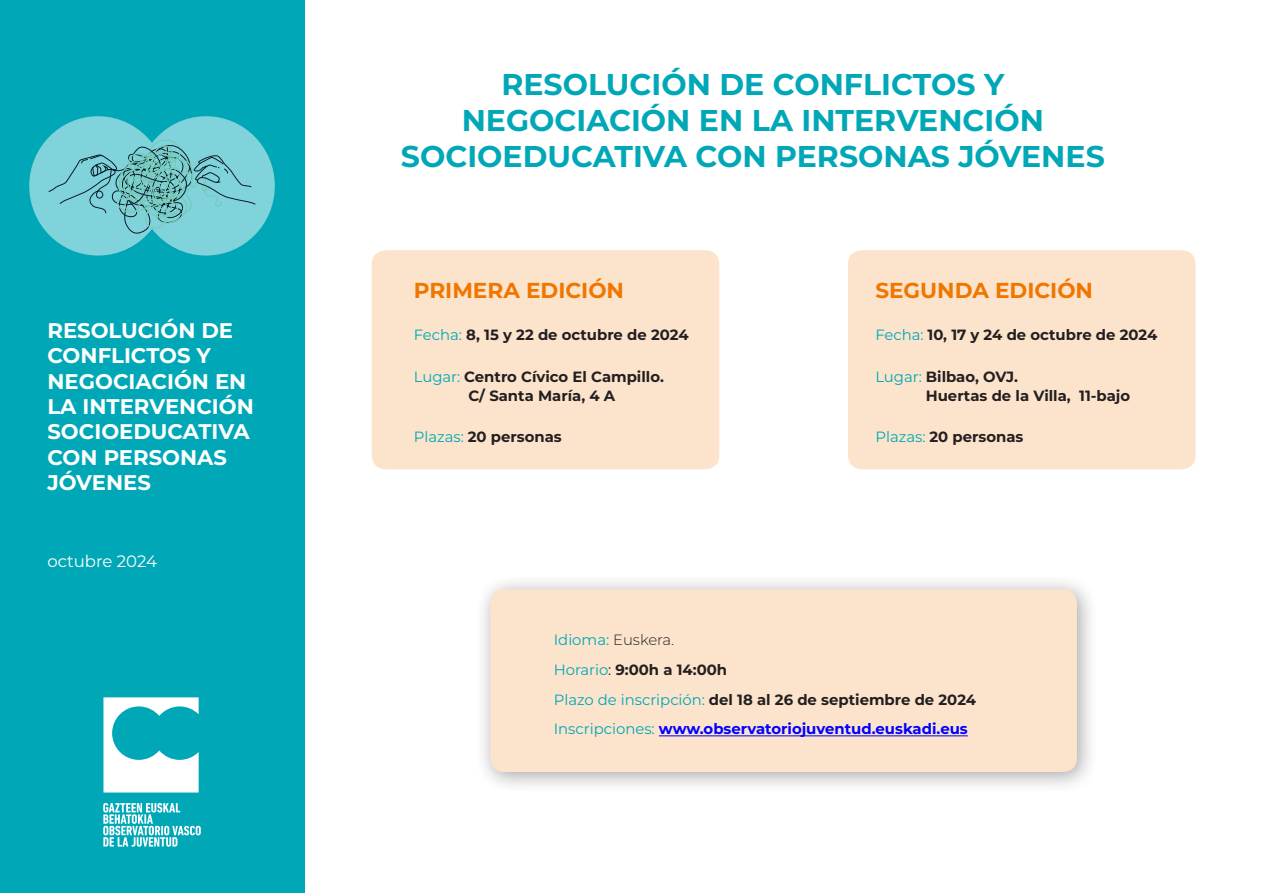
<style>
.page{position:relative;width:1263px;height:893px;background:#fff}
.page>*{position:absolute;margin:0;border:0;box-sizing:border-box;transform-origin:0 0}
.titulo{font:700 30px/36px "Montserrat";color:#00a8b7;text-align:center}
.t1{font:700 21.6px "Montserrat";color:#f07600}
.t2{font:700 21.15px/25.5px "Montserrat";color:#fff}
.t3{font:16.5px "Montserrat";color:#fff}
.t4{font:700 14.85px/18.9px "Montserrat";color:#231f20;text-align:center}
.t5{font:700 14.85px "Montserrat";color:#00f}
.t6{font:300 14.85px "Montserrat";letter-spacing:-.005em;color:#231f20}
.s1{font-weight:400;color:#00a8b7}
.s2{font-weight:400}
</style>
<div class="page">
<div style="left:0;top:0;width:304px;height:893px;background:#00a8b7"></div>
<svg style="left:103px;top:697px;width:96px;height:95px"></svg>
<svg style="left:103px;top:803px;width:98px;height:44px"></svg>
<svg style="left:29px;top:116px;width:246px;height:140px"></svg>
<div style="left:372px;top:250px;width:347px;height:219px;background:#fce4cc;border-radius:14px"></div>
<div style="left:848px;top:250px;width:347px;height:219px;background:#fce4cc;border-radius:14px"></div>
<div style="left:475px;top:574px;width:623px;height:220px;background:#231f20;opacity:.4"></div>
<div style="left:490px;top:589px;width:587px;height:183px;background:#fce4cc;border-radius:14px"></div>
<hr style="left:659px;top:735px;width:309px;height:1px;background:#00f">
<h3 class="t2" style="left:47px;top:317px;width:208px">RESOLUCIÓN DE<br>CONFLICTOS Y<br>NEGOCIACIÓN EN<br>LA INTERVENCIÓN<br>SOCIOEDUCATIVA<br>CON PERSONAS<br>JÓVENES</h3>
<p class="t3" style="left:47px;top:550px;width:111px">octubre 2024</p>
<p class="titulo" style="left:401px;top:66px;width:705px">RESOLUCIÓN DE CONFLICTOS Y<br>NEGOCIACIÓN EN LA INTERVENCIÓN<br>SOCIOEDUCATIVA CON PERSONAS JÓVENES</p>
<p class="t1" style="left:414px;top:276px;width:212px">PRIMERA EDICIÓN</p>
<p class="t4" style="left:414px;top:325px;width:276px"><span class="s1">Fecha:</span> 8, 15 y 22 de octubre de 2024</p>
<p class="t4" style="left:414px;top:367px;width:252px"><span class="s1">Lugar:</span> Centro Cívico El Campillo.<br>C/ Santa María, 4 A</p>
<p class="t4" style="left:414px;top:427px;width:150px"><span class="s1">Plazas:</span> 20 personas</p>
<p class="t1" style="left:875px;top:276px;width:219px">SEGUNDA EDICIÓN</p>
<p class="t4" style="left:875px;top:325px;width:284px"><span class="s1">Fecha:</span> 10, 17 y 24 de octubre de 2024</p>
<p class="t4" style="left:926px;top:367px;width:206px;text-align:left;text-indent:-50px"><span class="s1">Lugar:</span> Bilbao, OVJ.<br>Huertas de la Villa, 11-bajo</p>
<p class="t4" style="left:875px;top:427px;width:150px"><span class="s1">Plazas:</span> 20 personas</p>
<p class="t6" style="left:554px;top:630px;width:122px"><span class="s1">Idioma:</span> Euskera.</p>
<p class="t4" style="left:554px;top:660px;width:175px"><span class="s1">Horario</span><span class="s2">:</span> 9:00h a 14:00h</p>
<p class="t4" style="left:554px;top:689px;width:424px"><span class="s1">Plazo de inscripción:</span> del 18 al 26 de septiembre de 2024</p>
<p class="t5" style="left:554px;top:719px;width:416px"><span class="s1">Inscripciones:</span> www.observatoriojuventud.euskadi.eus</p>
</div>
